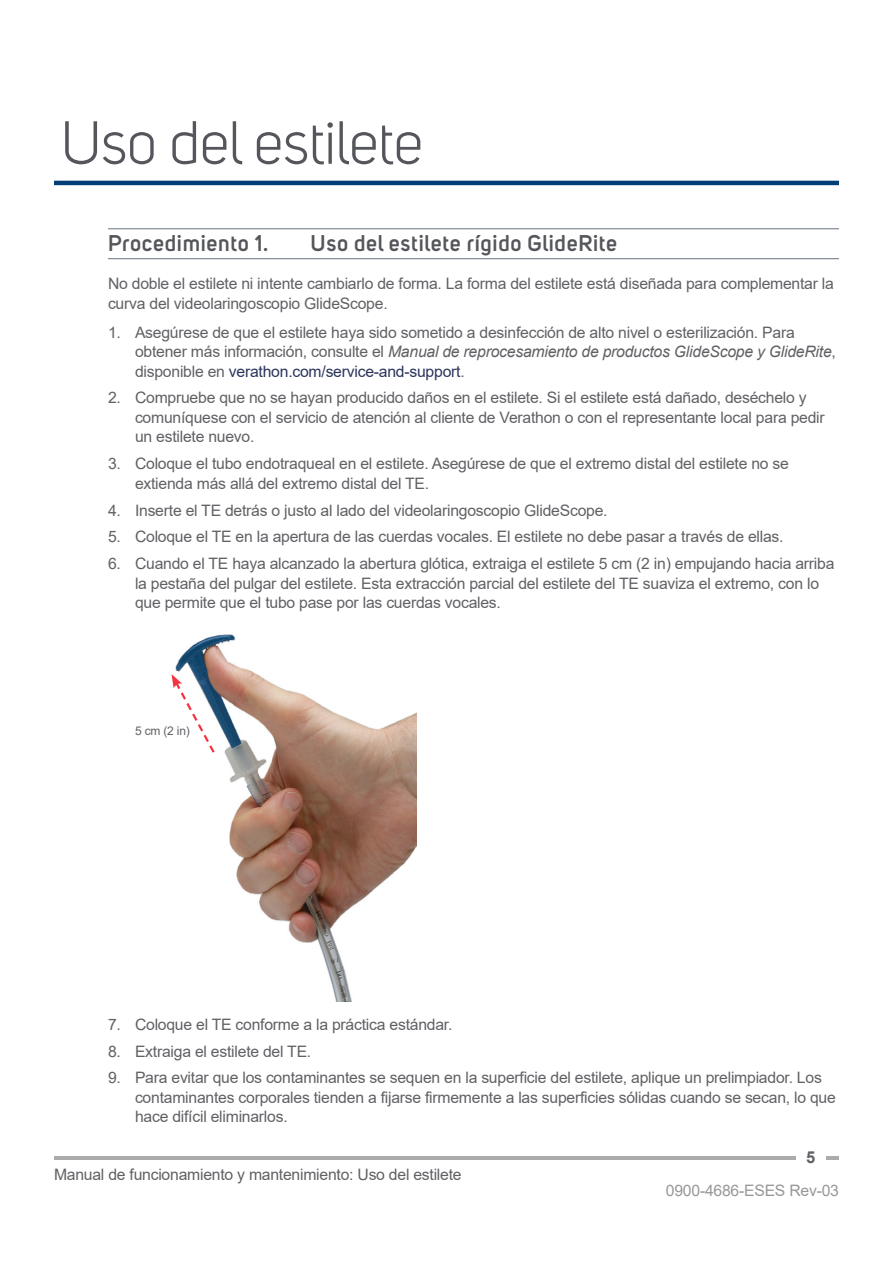
<style>
.page{position:relative;width:893px;height:1263px;background:#fff}
.page>*{position:absolute;margin:0;border:0;box-sizing:border-box;transform-origin:0 0}
.Heading_1{font:60px "Uni Sans";letter-spacing:-.005em;color:#54565b}
.Procedure_Heading{font:600 22.5px "Uni Sans";letter-spacing:.03em;color:#54565b}
.t1{font:700 16.5px "Arial";color:#606165}
.Body_Text{font:15.75px/19.5px "Arial";letter-spacing:-.015em;color:#606165}
.t2{font:15.75px "Arial";letter-spacing:-.015em;color:#99969a}
.Image_Call-Out{font:12px "Arial";color:#606165}
.s1{font-style:italic}
.s2{color:#2b355c}
</style>
<div class="page">
<hr style="left:54px;top:1156px;width:785px;height:3px;background:#adabaa">
<div style="left:796px;top:1151px;width:29px;height:14px;background:#fff"></div>
<hr style="left:54px;top:181px;width:785px;height:4px;background:#003e75">
<hr style="left:108px;top:228px;width:731px;height:1px;background:#657280">
<hr style="left:108px;top:258px;width:731px;height:1px;background:#657280">
<img style="left:171px;top:634px;width:245px;height:367px">
<svg style="left:172px;top:674px;width:45px;height:81px"></svg>
<h1 class="Heading_1" style="left:61px;top:108px;width:364px">Uso del estilete</h1>
<h3 class="Procedure_Heading" style="left:108px;top:230px;width:162px">Procedimiento 1.</h3>
<h3 class="Procedure_Heading" style="left:310px;top:230px;width:308px">Uso del estilete rígido GlideRite</h3>
<p class="Body_Text" style="left:108px;top:274px;width:727px">No doble el estilete ni intente cambiarlo de forma. La forma del estilete está diseñada para complementar la curva del videolaringoscopio GlideScope.</p>
<p class="Body_Text" style="left:135px;top:322px;width:702px;text-indent:-27px">1. Asegúrese de que el estilete haya sido sometido a desinfección de alto nivel o esterilización. Para obtener más información, consulte el <span class="s1">Manual de reprocesamiento de productos GlideScope y GlideRite</span>, disponible en <span class="s2">verathon.com/service-and‑support</span>.</p>
<p class="Body_Text" style="left:135px;top:388px;width:691px;text-indent:-27px">2. Compruebe que no se hayan producido daños en el estilete. Si el estilete está dañado, deséchelo y comuníquese con el servicio de atención al cliente de Verathon o con el representante local para pedir un estilete nuevo.</p>
<p class="Body_Text" style="left:135px;top:454px;width:655px;text-indent:-27px">3. Coloque el tubo endotraqueal en el estilete. Asegúrese de que el extremo distal del estilete no se extienda más allá del extremo distal del TE.</p>
<p class="Body_Text" style="left:108px;top:500px;width:501px">4. Inserte el TE detrás o justo al lado del videolaringoscopio GlideScope.</p>
<p class="Body_Text" style="left:108px;top:527px;width:677px">5. Coloque el TE en la apertura de las cuerdas vocales. El estilete no debe pasar a través de ellas.</p>
<p class="Body_Text" style="left:135px;top:554px;width:701px;text-indent:-27px">6. Cuando el TE haya alcanzado la abertura glótica, extraiga el estilete 5 cm (2 in) empujando hacia arriba la pestaña del pulgar del estilete. Esta extracción parcial del estilete del TE suaviza el extremo, con lo que permite que el tubo pase por las cuerdas vocales.</p>
<p class="Image_Call-Out" style="left:135px;top:722px;width:56px">5 cm (2 in)</p>
<p class="Body_Text" style="left:135px;top:1014px;width:319px">Coloque el TE conforme a la práctica estándar.</p>
<p class="Body_Text" style="left:108px;top:1041px;width:205px">8. Extraiga el estilete del TE.</p>
<p class="Body_Text" style="left:135px;top:1068px;width:702px;text-indent:-27px">9. Para evitar que los contaminantes se sequen en la superficie del estilete, aplique un prelimpiador. Los contaminantes corporales tienden a fijarse firmemente a las superficies sólidas cuando se secan, lo que hace difícil eliminarlos.</p>
<p class="Body_Text" style="left:108px;top:1014px;width:14px">7.</p>
<p class="Body_Text" style="left:54px;top:1164px;width:409px">Manual de funcionamiento y mantenimiento: Uso del estilete</p>
<p class="t1" style="left:806px;top:1146px;width:11px">5</p>
<p class="t2" style="left:666px;top:1180px;width:174px">0900-4686-ESES Rev-03</p>
</div>
